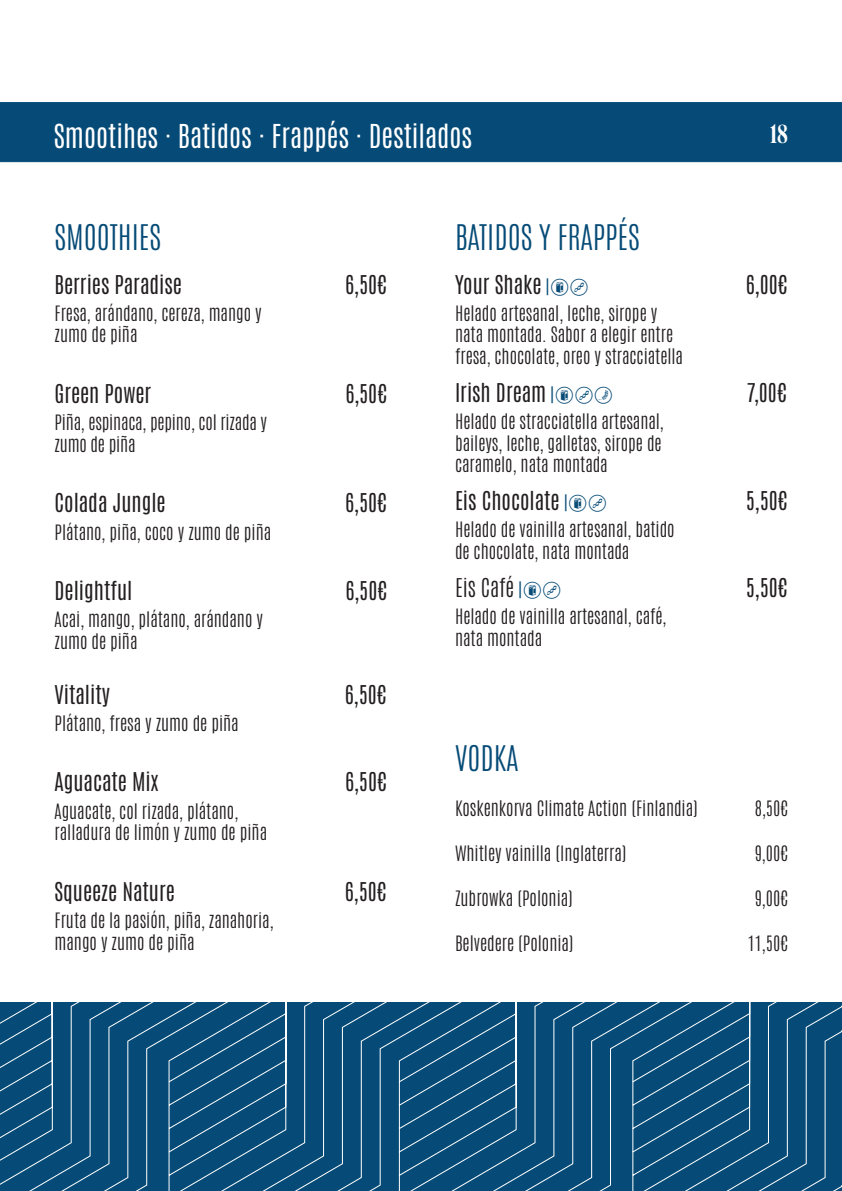
<style>
.page{position:relative;width:842px;height:1191px;background:#fff}
.page>*{position:absolute;margin:0;border:0;box-sizing:border-box;transform-origin:0 0}
.t1{font:100 30px "Antonio";color:#064b77}
.t2{font:300 28px "Antonio";color:#fff}
.t3{font:700 condensed 28px "Regional";color:#fff}
.t4{font:300 22px "Antonio";color:#231f20}
.t5{font:100 22px "Antonio";color:#231f20}
.t6{font:100 18px/21.6px "Antonio";color:#231f20}
.s1{font-weight:100;font-size:18px;color:#054b77}
.s2{font-size:18px;color:#054b77}
</style>
<div class="page">
<svg style="left:0;top:1003px;width:841px;height:188px;background:#14557f"></svg>
<svg style="left:841px;top:1003px;width:1px;height:188px"></svg>
<div style="left:0;top:102px;width:842px;height:60px;background:#064b77"></div>
<p class="t2" style="left:54px;top:116px;width:420px">Smootihes · Batidos · Frappés · Destilados</p>
<p class="t3" style="left:770px;top:118px;width:19px">18</p>
<p class="t1" style="left:55px;top:217px;width:108px">SMOOTHIES</p>
<p class="t4" style="left:55px;top:269px;width:129px">Berries Paradise</p>
<p class="t4" style="left:345px;top:269px;width:43px">6,50€</p>
<p class="t6" style="left:55px;top:303px;width:209px">Fresa, arándano, cereza, mango y zumo de piña</p>
<p class="t4" style="left:55px;top:378px;width:98px">Green Power</p>
<p class="t4" style="left:345px;top:378px;width:43px">6,50€</p>
<p class="t6" style="left:55px;top:412px;width:214px">Piña, espinaca, pepino, col rizada y zumo de piña</p>
<p class="t4" style="left:55px;top:487px;width:113px">Colada Jungle</p>
<p class="t4" style="left:345px;top:487px;width:43px">6,50€</p>
<p class="t6" style="left:55px;top:521px;width:218px">Plátano, piña, coco y zumo de piña</p>
<p class="t4" style="left:55px;top:575px;width:79px">Delightful</p>
<p class="t4" style="left:345px;top:575px;width:43px">6,50€</p>
<p class="t6" style="left:55px;top:609px;width:210px">Acai, mango, plátano, arándano y zumo de piña</p>
<p class="t4" style="left:55px;top:679px;width:57px">Vitality</p>
<p class="t4" style="left:345px;top:679px;width:43px">6,50€</p>
<p class="t6" style="left:55px;top:712px;width:186px">Plátano, fresa y zumo de piña</p>
<p class="t4" style="left:55px;top:766px;width:105px">Aguacate Mix</p>
<p class="t4" style="left:345px;top:766px;width:43px">6,50€</p>
<p class="t6" style="left:55px;top:800px;width:214px">Aguacate, col rizada, plátano, ralladura de limón y zumo de piña</p>
<p class="t4" style="left:55px;top:876px;width:122px">Squeeze Nature</p>
<p class="t4" style="left:345px;top:876px;width:43px">6,50€</p>
<p class="t6" style="left:55px;top:909px;width:220px">Fruta de la pasión, piña, zanahoria, mango y zumo de piña</p>
<p class="t1" style="left:455px;top:217px;width:186px">BATIDOS Y FRAPPÉS</p>
<p class="t4" style="left:455px;top:269px;width:96px">Your Shake <span class="s1">|</span></p>
<p class="t4" style="left:746px;top:269px;width:43px">6,00€</p>
<p class="t6" style="left:455px;top:303px;width:229px">Helado artesanal, leche, sirope y nata montada. Sabor a elegir entre fresa, chocolate, oreo y stracciatella</p>
<p class="t4" style="left:455px;top:377px;width:101px">Irish Dream <span class="s1">|</span></p>
<p class="t4" style="left:747px;top:377px;width:42px">7,00€</p>
<p class="t6" style="left:455px;top:411px;width:210px">Helado de stracciatella artesanal, baileys, leche, galletas, sirope de caramelo, nata montada</p>
<p class="t4" style="left:455px;top:485px;width:114px">Eis Chocolate <span class="s1">|</span></p>
<p class="t4" style="left:746px;top:485px;width:43px">5,50€</p>
<p class="t6" style="left:455px;top:519px;width:221px">Helado de vainilla artesanal, batido de chocolate, nata montada</p>
<p class="t5" style="left:455px;top:572px;width:69px">Eis Café <span class="s2">|</span></p>
<p class="t4" style="left:746px;top:572px;width:43px">5,50€</p>
<p class="t6" style="left:455px;top:606px;width:213px">Helado de vainilla artesanal, café, nata montada</p>
<p class="t1" style="left:455px;top:737px;width:65px">VODKA</p>
<p class="t6" style="left:455px;top:798px;width:244px">Koskenkorva Climate Action (Finlandia)</p>
<p class="t6" style="left:755px;top:798px;width:35px">8,50€</p>
<p class="t6" style="left:455px;top:843px;width:173px">Whitley vainilla (Inglaterra)</p>
<p class="t6" style="left:755px;top:843px;width:35px">9,00€</p>
<p class="t6" style="left:455px;top:888px;width:120px">Zubrowka (Polonia)</p>
<p class="t6" style="left:755px;top:888px;width:35px">9,00€</p>
<p class="t6" style="left:455px;top:933px;width:120px">Belvedere (Polonia)</p>
<p class="t6" style="left:747px;top:933px;width:42px">11,50€</p>
</div>
